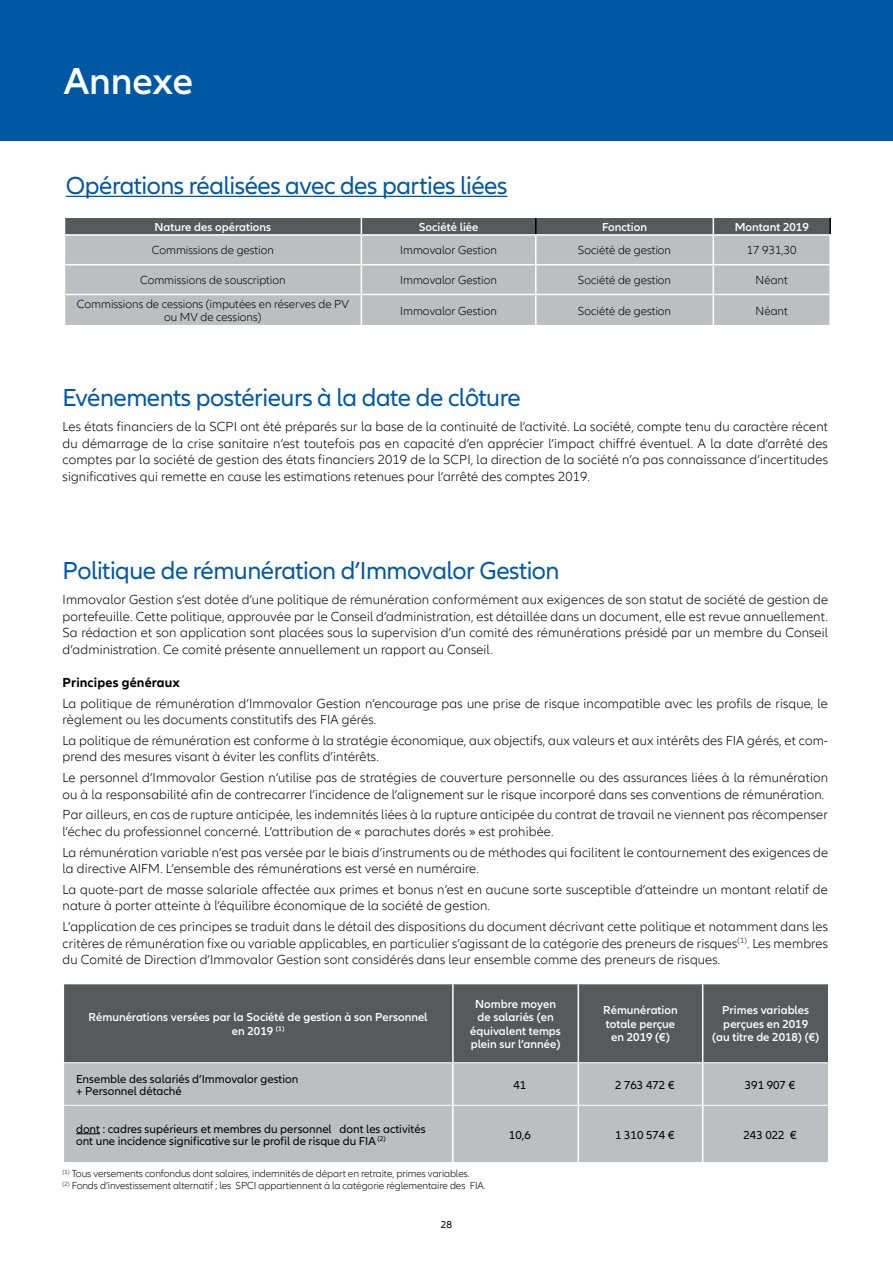
<style>
.page{position:relative;width:893px;height:1263px;background:#fff}
.page>*{position:absolute;margin:0;border:0;box-sizing:border-box;transform-origin:0 0}
.t1{font:600 39px "Allianz Neo";color:#fff}
.t2{font:25.5px "Allianz Neo";letter-spacing:-.02em;color:#0058a4}
.t3{font:300 13.5px/16.5px "Allianz Neo";letter-spacing:.01em;color:#000}
.t4{font:700 13.5px "Allianz Neo";letter-spacing:.01em;color:#000}
.t5{font:600 12px/13.5px "Allianz Neo";color:#fff;text-align:center}
.t6{font:300 12px/13.5px "Allianz Neo";color:#000;text-align:center}
.t7{font:12px/12px "Allianz Neo";color:#000}
.t8{font:300 10.5px/12px "Allianz Neo";letter-spacing:-.01em;color:#000}
.t9{font:10.5px "Allianz Neo";color:#000}
</style>
<div class="page">
<div style="left:0;top:0;width:893px;height:140px;background:#0058a4"></div>
<hr style="left:66px;top:196px;width:441px;height:1px;background:#0058a4">
<div style="left:65px;top:295px;width:764px;height:30px;background:#bcbec0"></div>
<svg style="left:64px;top:217px;width:767px;height:77px;background:#abacae"></svg>
<hr style="left:829px;top:265px;width:2px;height:29px;background:#fff">
<hr style="left:361px;top:295px;width:1px;height:30px;background:#fff">
<hr style="left:535px;top:295px;width:1px;height:30px;background:#fff">
<hr style="left:713px;top:295px;width:1px;height:30px;background:#fff">
<div style="left:64px;top:984px;width:764px;height:78px;background:#58595b"></div>
<div style="left:64px;top:1063px;width:764px;height:99px;background:#bcbec0"></div>
<hr style="left:452px;top:984px;width:2px;height:78px;background:#fff">
<hr style="left:578px;top:984px;width:1px;height:78px;background:#fff">
<hr style="left:702px;top:984px;width:1px;height:78px;background:#fff">
<hr style="left:452px;top:1063px;width:2px;height:42px;background:#fff">
<hr style="left:578px;top:1063px;width:1px;height:42px;background:#fff">
<hr style="left:702px;top:1063px;width:1px;height:42px;background:#fff">
<hr style="left:452px;top:1106px;width:2px;height:56px;background:#fff">
<hr style="left:578px;top:1106px;width:1px;height:56px;background:#fff">
<hr style="left:702px;top:1106px;width:1px;height:56px;background:#fff">
<hr style="left:64px;top:1105px;width:389px;height:1px;background:#fff">
<hr style="left:453px;top:1105px;width:125px;height:1px;background:#fff">
<hr style="left:578px;top:1105px;width:125px;height:1px;background:#fff">
<hr style="left:703px;top:1105px;width:125px;height:1px;background:#fff">
<svg style="left:76px;top:1133px;width:24px;height:1px"></svg>
<h1 class="t1" style="left:64px;top:58px;width:131px">Annexe</h1>
<h2 class="t2" style="left:66px;top:171px;width:443px">Opérations réalisées avec des parties liées</h2>
<p class="t5" style="left:155px;top:220px;width:118px">Nature des opérations</p>
<p class="t5" style="left:419px;top:220px;width:61px">Société liée</p>
<p class="t5" style="left:602px;top:220px;width:47px">Fonction</p>
<p class="t5" style="left:735px;top:220px;width:76px">Montant 2019</p>
<p class="t6" style="left:152px;top:244px;width:124px">commissions de gestion</p>
<p class="t6" style="left:400px;top:244px;width:98px">immovalor Gestion</p>
<p class="t6" style="left:578px;top:244px;width:95px">Société de gestion</p>
<p class="t6" style="left:747px;top:244px;width:51px">17 931,30</p>
<p class="t6" style="left:140px;top:273px;width:147px">commissions de souscription</p>
<p class="t6" style="left:400px;top:273px;width:98px">immovalor Gestion</p>
<p class="t6" style="left:578px;top:273px;width:95px">Société de gestion</p>
<p class="t6" style="left:756px;top:273px;width:34px">néant</p>
<p class="t6" style="left:77px;top:297px;width:273px">commissions de cessions (imputées en réserves de Pv ou mv de cessions)</p>
<p class="t6" style="left:400px;top:304px;width:98px">immovalor Gestion</p>
<p class="t6" style="left:578px;top:304px;width:95px">Société de gestion</p>
<p class="t6" style="left:756px;top:304px;width:34px">néant</p>
<h2 class="t2" style="left:63px;top:383px;width:460px">Evénements postérieurs à la date de clôture</h2>
<p class="t3" style="left:63px;top:419px;width:767px;text-align:justify">Les états financiers de la SCPI ont été préparés sur la base de la continuité de l’activité. La société, compte tenu du caractère récent du démarrage de la crise sanitaire n’est toutefois pas en capacité d’en apprécier l’impact chiffré éventuel. A la date d’arrêté des comptes par la société de gestion des états financiers 2019 de la SCPI, la direction de la société n’a pas connaissance d’incertitudes significatives qui remette en cause les estimations retenues pour l’arrêté des comptes 2019.</p>
<h2 class="t2" style="left:63px;top:556px;width:498px">Politique de rémunération d’Immovalor Gestion</h2>
<p class="t3" style="left:63px;top:592px;width:767px;text-align:justify">immovalor Gestion s’est dotée d’une politique de rémunération conformément aux exigences de son statut de société de gestion de portefeuille. cette politique, approuvée par le conseil d’administration, est détaillée dans un document, elle est revue annuellement.<br>Sa rédaction et son application sont placées sous la supervision d’un comité des rémunérations présidé par un membre du conseil d’administration. ce comité présente annuellement un rapport au conseil.</p>
<p class="t4" style="left:63px;top:674px;width:119px">Principes généraux</p>
<p class="t3" style="left:63px;top:695px;width:767px">La politique de rémunération d’Immovalor Gestion n’encourage pas une prise de risque incompatible avec les profils de risque, le règlement ou les documents constitutifs des Fia gérés.</p>
<p class="t3" style="left:63px;top:732px;width:767px">la politique de rémunération est conforme à la stratégie économique, aux objectifs, aux valeurs et aux intérêts des Fia gérés, et com&shy;prend des mesures visant à éviter les conflits d’intérêts.</p>
<p class="t3" style="left:63px;top:769px;width:767px">le personnel d’immovalor Gestion n’utilise pas de stratégies de couverture personnelle ou des assurances liées à la rémunération ou à la responsabilité afin de contrecarrer l’incidence de l’alignement sur le risque incorporé dans ses conventions de rémunération.</p>
<p class="t3" style="left:63px;top:807px;width:767px">Par ailleurs, en cas de rupture anticipée, les indemnités liées à la rupture anticipée du contrat de travail ne viennent pas récompenser l’échec du professionnel concerné. l’attribution de « parachutes dorés » est prohibée.</p>
<p class="t3" style="left:63px;top:844px;width:767px">la rémunération variable n’est pas versée par le biais d’instruments ou de méthodes qui facilitent le contournement des exigences de la directive aiFm. l’ensemble des rémunérations est versé en numéraire.</p>
<p class="t3" style="left:63px;top:881px;width:767px">La quote-part de masse salariale affectée aux primes et bonus n’est en aucune sorte susceptible d’atteindre un montant relatif de nature à porter atteinte à l’équilibre économique de la société de gestion.</p>
<p class="t3" style="left:63px;top:918px;width:767px;text-align:justify">l’application de ces principes se traduit dans le détail des dispositions du document décrivant cette politique et notamment dans les critères de rémunération fixe ou variable applicables, en particulier s’agissant de la catégorie des preneurs de risques<sup>(1)</sup>. les membres du comité de direction d’immovalor Gestion sont considérés dans leur ensemble comme des preneurs de risques.</p>
<p class="t5" style="left:89px;top:1010px;width:340px">Rémunérations versées par la Société de gestion à son Personnel en 2019 <sup>(1)</sup></p>
<p class="t5" style="left:470px;top:997px;width:92px">Nombre moyen de salariés (en équivalent temps plein sur l’année)</p>
<p class="t5" style="left:603px;top:1004px;width:76px">Rémunération totale perçue en 2019 (€)</p>
<p class="t5" style="left:712px;top:1004px;width:109px">Primes variables perçues en 2019<br>(au titre de 2018) (€)</p>
<p class="t7" style="left:76px;top:1073px;width:224px">Ensemble des salariés d’Immovalor gestion + Personnel détaché</p>
<p class="t7" style="left:513px;top:1079px;width:14px">41</p>
<p class="t7" style="left:615px;top:1079px;width:61px">2 763 472 €</p>
<p class="t7" style="left:745px;top:1079px;width:52px">391 907 €</p>
<p class="t7" style="left:76px;top:1123px;width:351px">dont : cadres supérieurs et membres du personnel dont les activités ont une incidence significative sur le profil de risque du FIA <sup>(2)</sup></p>
<p class="t7" style="left:509px;top:1129px;width:23px">10,6</p>
<p class="t7" style="left:615px;top:1129px;width:61px">1 310 574 €</p>
<p class="t7" style="left:743px;top:1129px;width:54px">243 022 €</p>
<p class="t8" style="left:63px;top:1168px;width:425px"><sup>(1)</sup> tous versements confondus dont salaires, indemnités de départ en retraite, primes variables.<br><sup>(2)</sup> Fonds d’investissement alternatif ; les SPci appartiennent à la catégorie réglementaire des Fia.</p>
<p class="t9" style="left:441px;top:1219px;width:13px">28</p>
</div>
